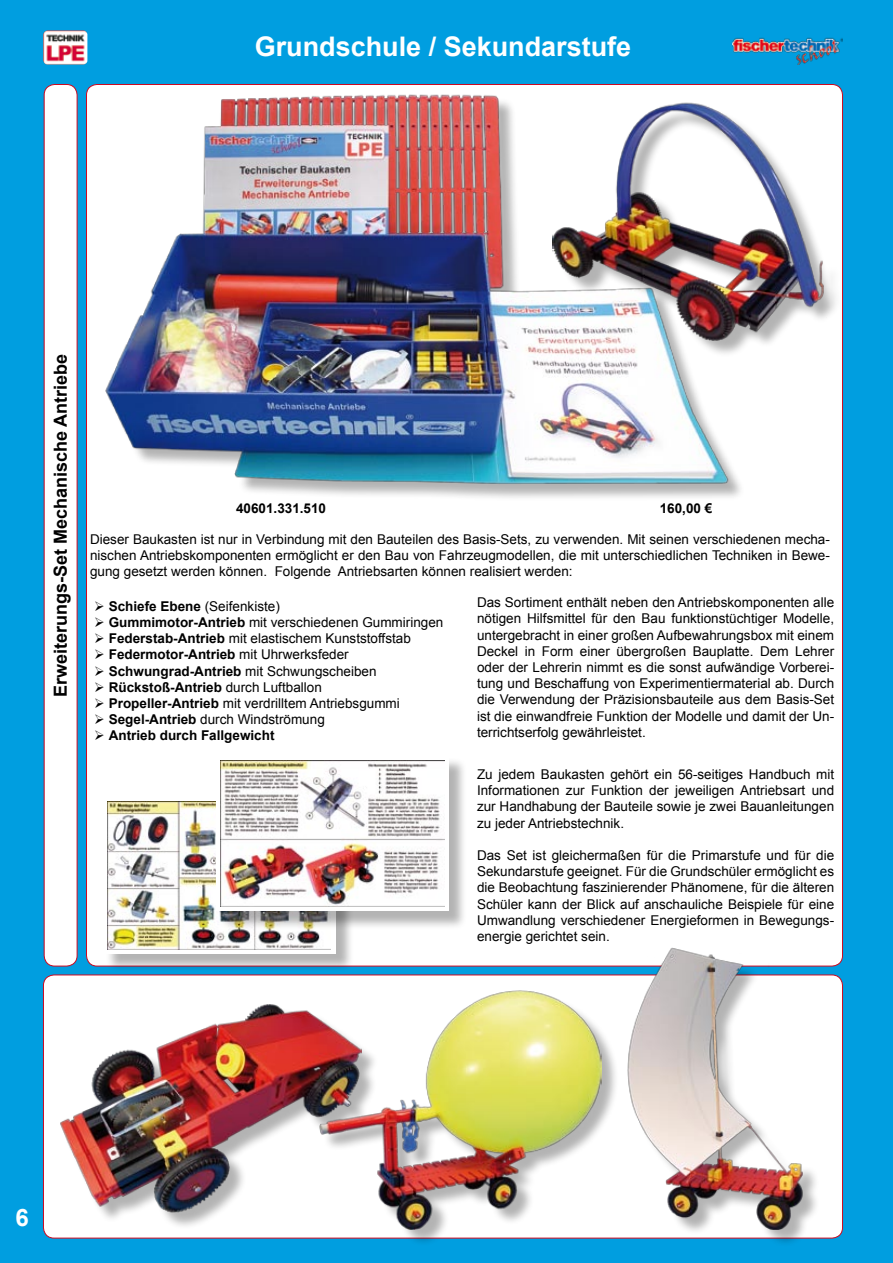
<style>
.page{position:relative;width:893px;height:1263px;background:#009ee0}
.page>*{position:absolute;margin:0;border:0;box-sizing:border-box;transform-origin:0 0}
.t1{font:700 27px "Arial";color:#fff}
.t2{font:700 24px "Arial";color:#fff}
.t3{font:700 18px "Arial";color:#000}
.t4{font:13.5px/16.2px "Arial";color:#000;text-align:justify}
.t5{font:700 13.5px "Arial";color:#000}
.s1{font-weight:700}
.s2{font-weight:400}
</style>
<div class="page">
<img style="left:43px;top:31px;width:44px;height:34px">
<img style="left:733px;top:31px;width:110px;height:34px">
<div style="left:87px;top:84px;width:755px;height:882px;background:#fff;border-radius:11px"></div>
<div style="left:43px;top:975px;width:799px;height:263px;background:#fff;border-radius:11px"></div>
<div style="left:44px;top:84px;width:33px;height:882px;background:#fff;border-radius:11px"></div>
<div style="left:44px;top:84px;width:33px;height:882px;border:1px solid #cd071e;border-radius:11px"></div>
<div style="left:108px;top:97px;width:780px;height:438px;background:#000;opacity:.3"></div>
<img style="left:101px;top:84px;width:637px;height:416px">
<div style="left:105px;top:800px;width:255px;height:179px;background:#000;opacity:.3"></div>
<svg style="left:105px;top:800px;width:230px;height:153px"></svg>
<img style="left:107px;top:802px;width:224px;height:147px">
<div style="left:63px;top:1007px;width:356px;height:256px;background:#000;opacity:.3"></div>
<img style="left:60px;top:1004px;width:260px;height:210px">
<div style="left:323px;top:992px;width:330px;height:271px;background:#000;opacity:.3"></div>
<img style="left:320px;top:990px;width:282px;height:239px">
<div style="left:631px;top:950px;width:205px;height:313px;background:#000;opacity:.3"></div>
<img style="left:626px;top:947px;width:178px;height:283px">
<div style="left:555px;top:106px;width:314px;height:268px;background:#000;opacity:.3"></div>
<img style="left:552px;top:96px;width:275px;height:245px">
<div style="left:218px;top:758px;width:255px;height:179px;background:#000;opacity:.3"></div>
<div style="left:216px;top:755px;width:233px;height:156px;background:#fff"></div>
<img style="left:220px;top:760px;width:224px;height:146px">
<h1 class="t1" style="left:255px;top:29px;width:378px">Grundschule / Sekundarstufe</h1>
<h3 class="t3" style="left:49px;top:697px;width:345px;rotate:-90deg">Erweiterungs-Set Mechanische Antriebe</h3>
<p class="t5" style="left:236px;top:499px;width:92px">40601.331.510</p>
<p class="t5" style="left:660px;top:499px;width:54px">160,00 €</p>
<p class="t4" style="left:90px;top:531px;width:741px">Dieser Baukasten ist nur in Verbindung mit den Bauteilen des Basis-Sets, zu verwenden. Mit seinen verschiedenen mecha&shy;nischen Antriebskomponenten ermöglicht er den Bau von Fahrzeugmodellen, die mit unterschiedlichen Techniken in Bewe&shy;gung gesetzt werden können. Folgende Antriebsarten können realisiert werden:</p>
<p class="t4" style="left:94px;top:598px;width:187px">➢ <span class="s1">Schiefe Ebene</span> (Seifenkiste)</p>
<p class="t4" style="left:94px;top:614px;width:351px">➢ <span class="s1">Gummimotor-Antrieb</span> mit verschiedenen Gummiringen</p>
<p class="t4" style="left:94px;top:630px;width:318px">➢ <span class="s1">Federstab-Antrieb</span> mit elastischem Kunststoffstab</p>
<p class="t5" style="left:94px;top:646px;width:256px">➢ Federmotor-Antrieb <span class="s2">mit Uhrwerksfeder</span></p>
<p class="t5" style="left:94px;top:662px;width:284px">➢ Schwungrad-Antrieb <span class="s2">mit Schwungscheiben</span></p>
<p class="t5" style="left:94px;top:678px;width:229px">➢ Rückstoß-Antrieb <span class="s2">durch Luftballon</span></p>
<p class="t4" style="left:94px;top:695px;width:307px">➢ <span class="s1">Propeller-Antrieb</span> mit verdrilltem Antriebsgummi</p>
<p class="t4" style="left:94px;top:711px;width:232px">➢ <span class="s1">Segel-Antrieb</span> durch Windströmung</p>
<p class="t5" style="left:94px;top:727px;width:182px">➢ Antrieb durch Fallgewicht</p>
<p class="t4" style="left:477px;top:594px;width:359px">Das Sortiment enthält neben den Antriebskomponenten alle nötigen Hilfsmittel für den Bau funktionstüchtiger Modelle, untergebracht in einer großen Aufbewahrungsbox mit einem Deckel in Form einer übergroßen Bauplatte. Dem Lehrer oder der Lehrerin nimmt es die sonst aufwändige Vorberei&shy;tung und Beschaffung von Experimentiermaterial ab. Durch die Verwendung der Präzisionsbauteile aus dem Basis-Set ist die einwandfreie Funktion der Modelle und damit der Un&shy;terrichtserfolg gewährleistet.</p>
<p class="t4" style="left:477px;top:766px;width:359px">Zu jedem Baukasten gehört ein 56-seitiges Handbuch mit Informationen zur Funktion der jeweiligen Antriebsart und zur Handhabung der Bauteile sowie je zwei Bauanleitungen zu jeder Antriebstechnik.</p>
<p class="t4" style="left:477px;top:847px;width:359px">Das Set ist gleichermaßen für die Primarstufe und für die Sekundarstufe geeignet. Für die Grundschüler ermöglicht es die Beobachtung faszinierender Phänomene, für die älteren Schüler kann der Blick auf anschauliche Beispiele für eine Umwandlung verschiedener Energieformen in Bewegungs&shy;energie gerichtet sein.</p>
<h2 class="t2" style="left:15px;top:1201px;width:15px">6</h2>
</div>
